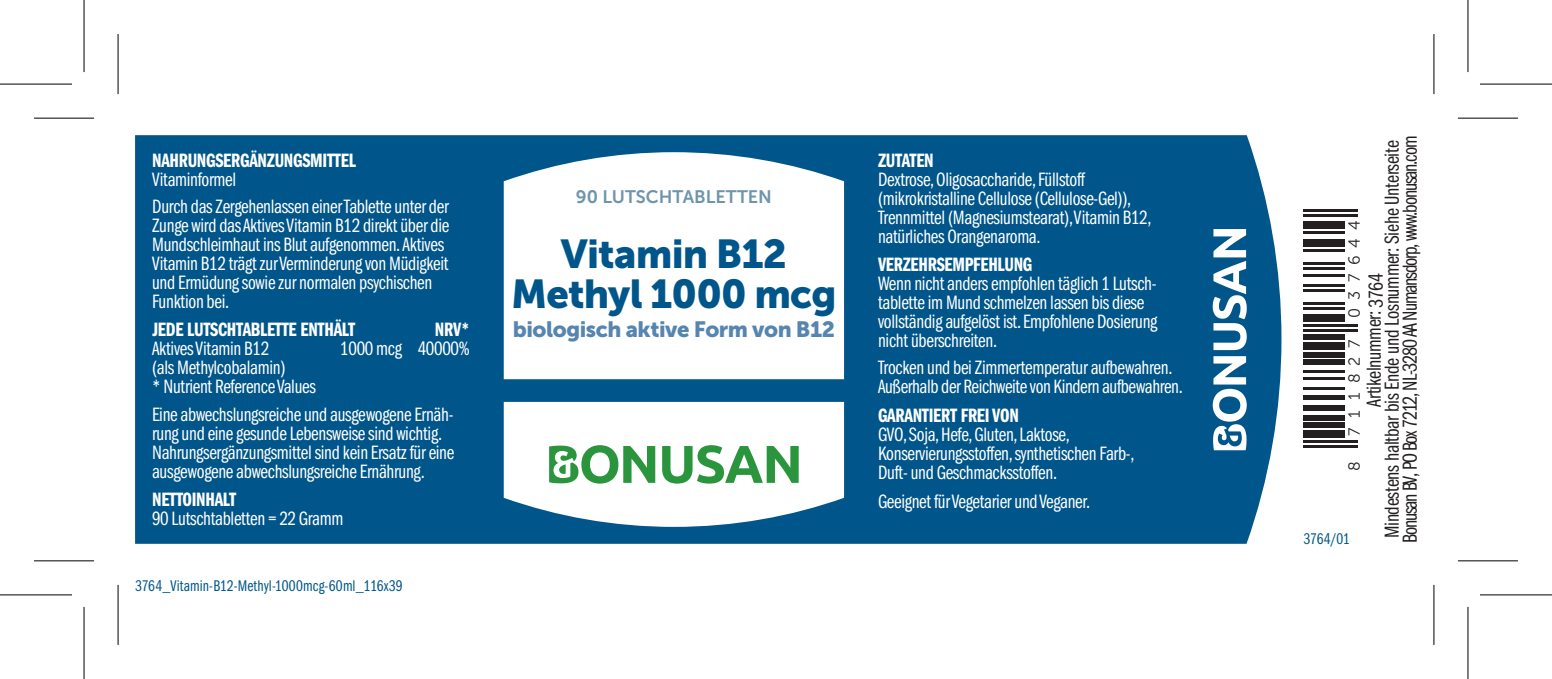
<style>
.page{position:relative;width:1552px;height:679px;background:#fff}
.page>*{position:absolute;margin:0;border:0;box-sizing:border-box;transform-origin:0 0}
.t1{font:40px/40px "Museo Sans 900";letter-spacing:-.02em;color:#00568a;text-align:center}
.t2{font:22px "Museo Sans 900";letter-spacing:-.02em;color:#5685af}
.t3{font:20.8px/18px "Franklin Gothic Book Cmpr";letter-spacing:-.015em;color:#231f20;text-align:center}
.t4{font:20px/19.2px "Franklin Gothic Book Cmpr";letter-spacing:-.015em;color:#fff}
.t5{font:20px "Franklin Gothic Demi Cmpr";letter-spacing:-.015em;color:#fff}
.t6{font:18px "Museo Sans 700";color:#6e94ab}
.t7{font:16px "Franklin Gothic Book Cmpr";letter-spacing:.01em;color:#00568a}
.t8{font:16px "Museo Sans 300";letter-spacing:.54em;color:#231f20}
.s1{color:#fff}
</style>
<div class="page">
<div style="left:135px;top:135px;width:1146px;height:408px;background:#00568a"></div>
<svg style="left:1212px;top:229px;width:34px;height:121px"></svg>
<svg style="left:1212px;top:356px;width:34px;height:94px"></svg>
<svg style="left:504px;top:401px;width:340px;height:125px"></svg>
<svg style="left:504px;top:152px;width:340px;height:227px"></svg>
<svg style="left:662px;top:445px;width:136px;height:38px"></svg>
<svg style="left:549px;top:445px;width:106px;height:38px"></svg>
<hr style="left:1303px;top:445px;width:54px;height:2px;background:#231f20">
<hr style="left:1303px;top:440px;width:54px;height:2px;background:#231f20">
<div style="left:1303px;top:430px;width:42px;height:7px;background:#231f20"></div>
<div style="left:1303px;top:422px;width:42px;height:5px;background:#231f20"></div>
<div style="left:1303px;top:415px;width:42px;height:5px;background:#231f20"></div>
<div style="left:1303px;top:405px;width:42px;height:5px;background:#231f20"></div>
<hr style="left:1303px;top:395px;width:42px;height:4px;background:#231f20">
<hr style="left:1303px;top:387px;width:42px;height:2px;background:#231f20">
<hr style="left:1303px;top:377px;width:42px;height:2px;background:#231f20">
<hr style="left:1303px;top:369px;width:42px;height:3px;background:#231f20">
<div style="left:1303px;top:359px;width:42px;height:6px;background:#231f20"></div>
<div style="left:1303px;top:352px;width:42px;height:5px;background:#231f20"></div>
<div style="left:1303px;top:342px;width:42px;height:8px;background:#231f20"></div>
<div style="left:1303px;top:334px;width:42px;height:6px;background:#231f20"></div>
<hr style="left:1303px;top:329px;width:54px;height:3px;background:#231f20">
<hr style="left:1303px;top:324px;width:54px;height:3px;background:#231f20">
<div style="left:1303px;top:314px;width:42px;height:8px;background:#231f20"></div>
<hr style="left:1303px;top:307px;width:42px;height:2px;background:#231f20">
<hr style="left:1303px;top:302px;width:42px;height:2px;background:#231f20">
<hr style="left:1303px;top:289px;width:42px;height:3px;background:#231f20">
<hr style="left:1303px;top:284px;width:42px;height:3px;background:#231f20">
<hr style="left:1303px;top:274px;width:42px;height:3px;background:#231f20">
<hr style="left:1303px;top:267px;width:42px;height:2px;background:#231f20">
<hr style="left:1303px;top:262px;width:42px;height:2px;background:#231f20">
<hr style="left:1303px;top:249px;width:42px;height:2px;background:#231f20">
<div style="left:1303px;top:239px;width:42px;height:7px;background:#231f20"></div>
<hr style="left:1303px;top:231px;width:42px;height:3px;background:#231f20">
<div style="left:1303px;top:221px;width:42px;height:8px;background:#231f20"></div>
<hr style="left:1303px;top:214px;width:54px;height:2px;background:#231f20">
<hr style="left:1303px;top:209px;width:54px;height:2px;background:#231f20">
<svg style="left:34px;top:561px;width:60px;height:1px"></svg>
<svg style="left:1458px;top:561px;width:59px;height:1px"></svg>
<svg style="left:1434px;top:34px;width:1px;height:60px"></svg>
<svg style="left:1434px;top:584px;width:1px;height:60px"></svg>
<hr style="left:34px;top:117px;width:60px;height:2px;background:#000">
<hr style="left:1457px;top:117px;width:60px;height:2px;background:#000">
<hr style="left:34px;top:560px;width:60px;height:1px;background:#000">
<hr style="left:1457px;top:560px;width:60px;height:1px;background:#000">
<hr style="left:117px;top:34px;width:2px;height:60px;background:#000">
<hr style="left:117px;top:584px;width:2px;height:60px;background:#000">
<hr style="left:1433px;top:34px;width:1px;height:60px;background:#000">
<hr style="left:1433px;top:584px;width:1px;height:60px;background:#000">
<svg style="left:0;top:595px;width:72px;height:1px"></svg>
<svg style="left:1480px;top:595px;width:71px;height:1px"></svg>
<svg style="left:1468px;top:0;width:1px;height:72px"></svg>
<svg style="left:1468px;top:607px;width:1px;height:71px"></svg>
<hr style="left:0;top:83px;width:72px;height:2px;background:#000">
<hr style="left:1479px;top:83px;width:72px;height:2px;background:#000">
<hr style="left:0;top:594px;width:72px;height:1px;background:#000">
<hr style="left:1479px;top:594px;width:72px;height:1px;background:#000">
<hr style="left:83px;top:0;width:2px;height:72px;background:#000">
<hr style="left:83px;top:606px;width:2px;height:72px;background:#000">
<hr style="left:1467px;top:0;width:1px;height:72px;background:#000">
<hr style="left:1467px;top:606px;width:1px;height:72px;background:#000">
<p class="t5" style="left:152px;top:149px;width:205px">NAHRUNGSERGÄNZUNGSMITTEL</p>
<p class="t4" style="left:152px;top:166px;width:298px;line-height:27.2px">Vitaminformel<br>Durch das Zergehenlassen einer Tablette unter der</p>
<p class="t4" style="left:152px;top:216px;width:299px">Zunge wird das Aktives Vitamin B12 direkt über die Mundschleimhaut ins Blut aufgenommen. Aktives Vitamin B12 trägt zur Verminderung von Müdigkeit und Ermüdung sowie zur normalen psychischen Funktion bei.</p>
<p class="t5" style="left:152px;top:318px;width:205px">JEDE LUTSCHTABLETTE ENTHÄLT</p>
<p class="t5" style="left:435px;top:318px;width:36px">NRV*</p>
<p class="t4" style="left:152px;top:339px;width:119px">Aktives Vitamin B12</p>
<p class="t4" style="left:340px;top:339px;width:131px">1000 mcg 40000%</p>
<p class="t4" style="left:152px;top:358px;width:165px">(als Methylcobalamin)<br>* Nutrient Reference Values</p>
<p class="t4" style="left:152px;top:404px;width:304px">Eine abwechslungsreiche und ausgewogene Ernäh&shy;rung und eine gesunde Lebensweise sind wichtig.<br>Nahrungsergänzungsmittel sind kein Ersatz für eine ausgewogene abwechslungsreiche Ernährung.</p>
<p class="t5" style="left:152px;top:487px;width:86px">NETTOINHALT</p>
<p class="t4" style="left:152px;top:508px;width:193px">90 Lutschtabletten = 22 Gramm</p>
<p class="t7" style="left:135px;top:576px;width:269px">3764_Vitamin-B12-Methyl-1000mcg-60ml_116x39</p>
<p class="t6" style="left:576px;top:187px;width:198px">90 LUTSCHTABLETTEN</p>
<h1 class="t1" style="left:511px;top:234px;width:327px">Vitamin B12<br>Methyl 1000 mcg</h1>
<p class="t2" style="left:513px;top:317px;width:324px">biologisch aktive Form von B12</p>
<p class="t5" style="left:878px;top:149px;width:57px">ZUTATEN</p>
<p class="t4" style="left:878px;top:170px;width:275px">Dextrose, Oligosaccharide, Füllstoff<br>( mikrokristalline Cellulose (Cellulose-Gel)), Trennmittel (Magnesiumstearat), Vitamin B12, natürliches Orangenaroma.</p>
<p class="t5" style="left:878px;top:253px;width:156px">VERZEHRSEMPFEHLUNG</p>
<p class="t4" style="left:878px;top:274px;width:281px">Wenn nicht anders empfohlen täglich 1 Lutsch&shy;tablette im Mund schmelzen lassen bis diese vollständig aufgelöst ist. Empfohlene Dosierung nicht überschreiten.</p>
<p class="t4" style="left:878px;top:358px;width:306px">Trocken und bei Zimmertemperatur aufbewahren.<br>Außerhalb der Reichweite von Kindern aufbewahren.</p>
<p class="t5" style="left:878px;top:403px;width:142px">GARANTIERT FREI VON</p>
<p class="t4" style="left:878px;top:424px;width:258px">GVO, Soja, Hefe, Gluten, Laktose,<br>Konservierungsstoffen, synthetischen Farb-,<br>Duft- und Geschmacksstoffen.</p>
<p class="t4" style="left:878px;top:491px;width:214px">Geeignet für Vegetarier und Veganer.</p>
<p class="t3" style="left:1365px;top:543px;width:409px;rotate:-90deg">Artikelnummer: <span class="s1">0000<br></span>Mindestens haltbar bis Ende und Losnummer: Siehe Unterseite<br>Bonusan BV, PO Box 7212, NL-3280 AA Numansdorp, www.bonusan.com</p>
<p class="t8" style="left:1345px;top:318px;width:99px;rotate:-90deg">037644</p>
<p class="t3" style="left:1367px;top:308px;width:36px;rotate:-90deg">3764</p>
<p class="t8" style="left:1345px;top:435px;width:98px;rotate:-90deg">711827</p>
<p class="t8" style="left:1345px;top:470px;width:11px;rotate:-90deg">8</p>
<p class="t7" style="left:1303px;top:529px;width:48px">3764/01</p>
</div>
